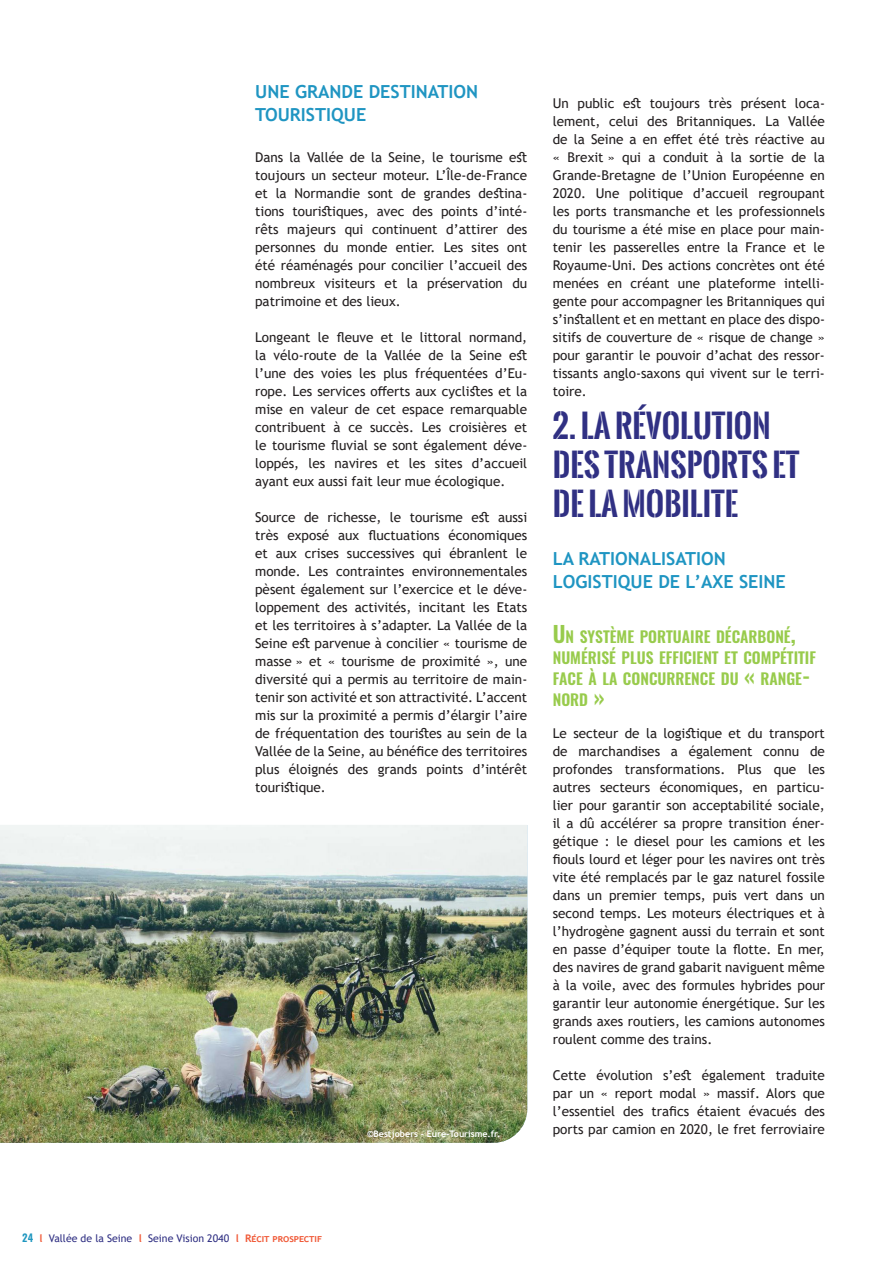
<style>
.page{position:relative;width:893px;height:1263px;background:#fff}
.page>*{position:absolute;margin:0;border:0;box-sizing:border-box;transform-origin:0 0}
.t1{font:700 31.5px/39px "Oswald Stencil";color:#303083}
.t2{font:700 18px/22.5px "Trebuchet MS";color:#1f95c2}
.t3{font:600 15.6px/21px "Oswald";color:#98cb4c}
.t4{font:13.5px/18px "Trebuchet MS";color:#231f20;text-align:justify}
.t5{font:10.5px "Trebuchet MS";color:#303083}
.t6{font:700 9px "Trebuchet MS";color:#fff}
.s1{font-size:22.2px}
.s2{font-family:"Oswald";font-weight:600;color:#1e96bf}
.s3{font-weight:700;color:#f05937}
</style>
<div class="page">
<img style="left:0;top:825px;width:527px;height:318px">
<h2 class="t2" style="left:255px;top:81px;width:225px">UNE GRANDE DESTINATION<br>TOURISTIQUE</h2>
<p class="t4" style="left:255px;top:148px;width:274px">Dans la Vallée de la Seine, le tourisme est toujours un secteur moteur. L’Île-de-France et la Normandie sont de grandes destina&shy;tions touristiques, avec des points d’inté&shy;rêts majeurs qui continuent d’attirer des personnes du monde entier. Les sites ont été réaménagés pour concilier l’accueil des nombreux visiteurs et la préservation du patrimoine et des lieux.</p>
<p class="t4" style="left:255px;top:328px;width:274px">Longeant le fleuve et le littoral normand, la vélo-route de la Vallée de la Seine est l’une des voies les plus fréquentées d’Eu&shy;rope. Les services offerts aux cyclistes et la mise en valeur de cet espace remarquable contribuent à ce succès. Les croisières et le tourisme fluvial se sont également déve&shy;loppés, les navires et les sites d’accueil ayant eux aussi fait leur mue écologique.</p>
<p class="t4" style="left:255px;top:508px;width:274px">Source de richesse, le tourisme est aussi très exposé aux fluctuations économiques et aux crises successives qui ébranlent le monde. Les contraintes environnementales pèsent également sur l’exercice et le déve&shy;loppement des activités, incitant les Etats et les territoires à s’adapter. La Vallée de la Seine est parvenue à concilier « tourisme de masse » et « tourisme de proximité », une diversité qui a permis au territoire de main&shy;tenir son activité et son attractivité. L’accent mis sur la proximité a permis d’élargir l’aire de fréquentation des touristes au sein de la Vallée de la Seine, au bénéfice des territoires plus éloignés des grands points d’intérêt touristique.</p>
<p class="t4" style="left:553px;top:94px;width:274px">Un public est toujours très présent loca&shy;lement, celui des Britanniques. La Vallée de la Seine a en effet été très réactive au « Brexit » qui a conduit à la sortie de la Grande-Bretagne de l’Union Européenne en 2020. Une politique d’accueil regroupant les ports transmanche et les professionnels du tourisme a été mise en place pour main&shy;tenir les passerelles entre la France et le Royaume-Uni. Des actions concrètes ont été menées en créant une plateforme intelli&shy;gente pour accompagner les Britanniques qui s’installent et en mettant en place des dispo&shy;sitifs de couverture de « risque de change » pour garantir le pouvoir d’achat des ressor&shy;tissants anglo-saxons qui vivent sur le terri&shy;toire.</p>
<h1 class="t1" style="left:553px;top:406px;width:248px">2. LA RéVOLUTION<br>DES TRANSPORTS ET<br>DE LA MOBILITE</h1>
<h2 class="t2" style="left:553px;top:548px;width:234px">LA RATIONALISATION<br>LOGISTIQUE DE L’AXE SEINE</h2>
<p class="t3" style="left:553px;top:626px;width:265px"><span class="s1">U</span>N SYSTÈME PORTUAIRE DÉCARBONÉ<span class="s1">,<br></span>NUMÉRISÉ PLUS EFFICIENT ET COMPÉTITIF<br>FACE À LA CONCURRENCE DU <span class="s1">«</span> RANGE<span class="s1">-<br></span>NORD <span class="s1">»</span></p>
<p class="t4" style="left:553px;top:724px;width:274px">Le secteur de la logistique et du transport de marchandises a également connu de profondes transformations. Plus que les autres secteurs économiques, en particu&shy;lier pour garantir son acceptabilité sociale, il a dû accélérer sa propre transition éner&shy;gétique : le diesel pour les camions et les fiouls lourd et léger pour les navires ont très vite été remplacés par le gaz naturel fossile dans un premier temps, puis vert dans un second temps. Les moteurs électriques et à l’hydrogène gagnent aussi du terrain et sont en passe d’équiper toute la flotte. En mer, des navires de grand gabarit naviguent même à la voile, avec des formules hybrides pour garantir leur autonomie énergétique. Sur les grands axes routiers, les camions autonomes roulent comme des trains.</p>
<p class="t4" style="left:553px;top:1066px;width:274px">Cette évolution s’est également traduite par un « report modal » massif. Alors que l’essentiel des trafics étaient évacués des</p>
<p class="t5" style="left:22px;top:1231px;width:301px"><span class="s2">24</span> <span class="s3">l</span> Vallée de la Seine <span class="s3">l</span> Seine Vision 2040 <span class="s3">l Récit prospectif</span></p>
<p class="t6" style="left:367px;top:1128px;width:135px">©Bestjobers - Eure-Tourisme.fr.</p>
<p class="t4" style="left:553px;top:1120px;width:274px">ports par camion en 2020, le fret ferroviaire</p>
</div>
